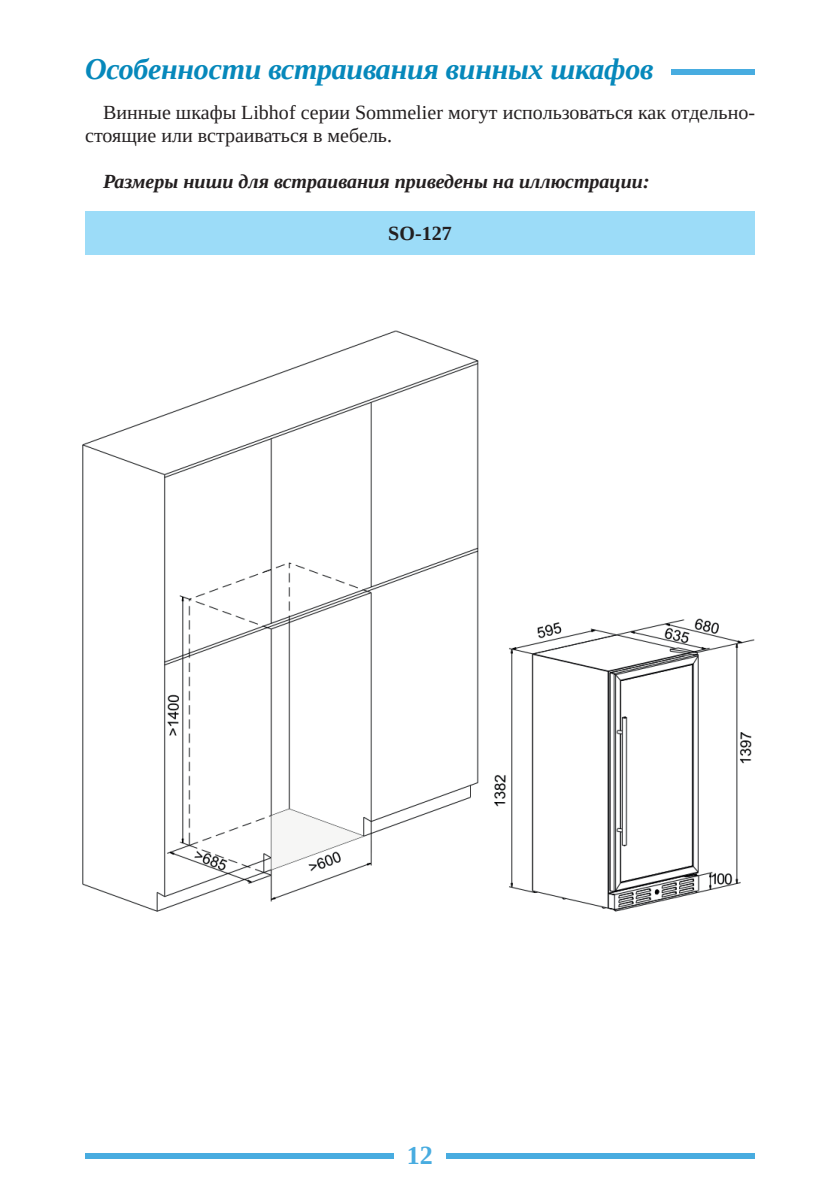
<style>
.page{position:relative;width:840px;height:1191px;background:#fff}
.page>*{position:absolute;margin:0;border:0;box-sizing:border-box;transform-origin:0 0}
.t1{font:italic 700 30px "Liberation Serif";letter-spacing:-.01em;color:#0688bb}
.t2{font:700 26px "Liberation Serif";color:#48ace0}
.t3{font:20px/23px "Liberation Serif";color:#231f20}
.t4{font:italic 700 20px "Liberation Serif";color:#231f20}
.t5{font:700 20px "Liberation Serif";color:#231f20}
</style>
<div class="page">
<div style="left:85px;top:1152px;width:308px;height:6px;background:#48ace0"></div>
<div style="left:446px;top:1152px;width:308px;height:6px;background:#48ace0"></div>
<div style="left:670px;top:69px;width:84px;height:6px;background:#48ace0"></div>
<img style="left:82px;top:330px;width:672px;height:582px">
<div style="left:85px;top:212px;width:669px;height:43px;background:#9cdcf8"></div>
<h1 class="t1" style="left:85px;top:50px;width:569px">Особенности встраивания винных шкафов</h1>
<p class="t3" style="left:85px;top:101px;width:671px;text-indent:18px">Винные шкафы Libhof серии Sommelier могут использоваться как отдельно&shy;стоящие или встраиваться в мебель.</p>
<p class="t4" style="left:103px;top:168px;width:547px">Размеры ниши для встраивания приведены на иллюстрации:</p>
<p class="t5" style="left:388px;top:219px;width:65px">SO-127</p>
<h2 class="t2" style="left:407px;top:1138px;width:27px">12</h2>
</div>
